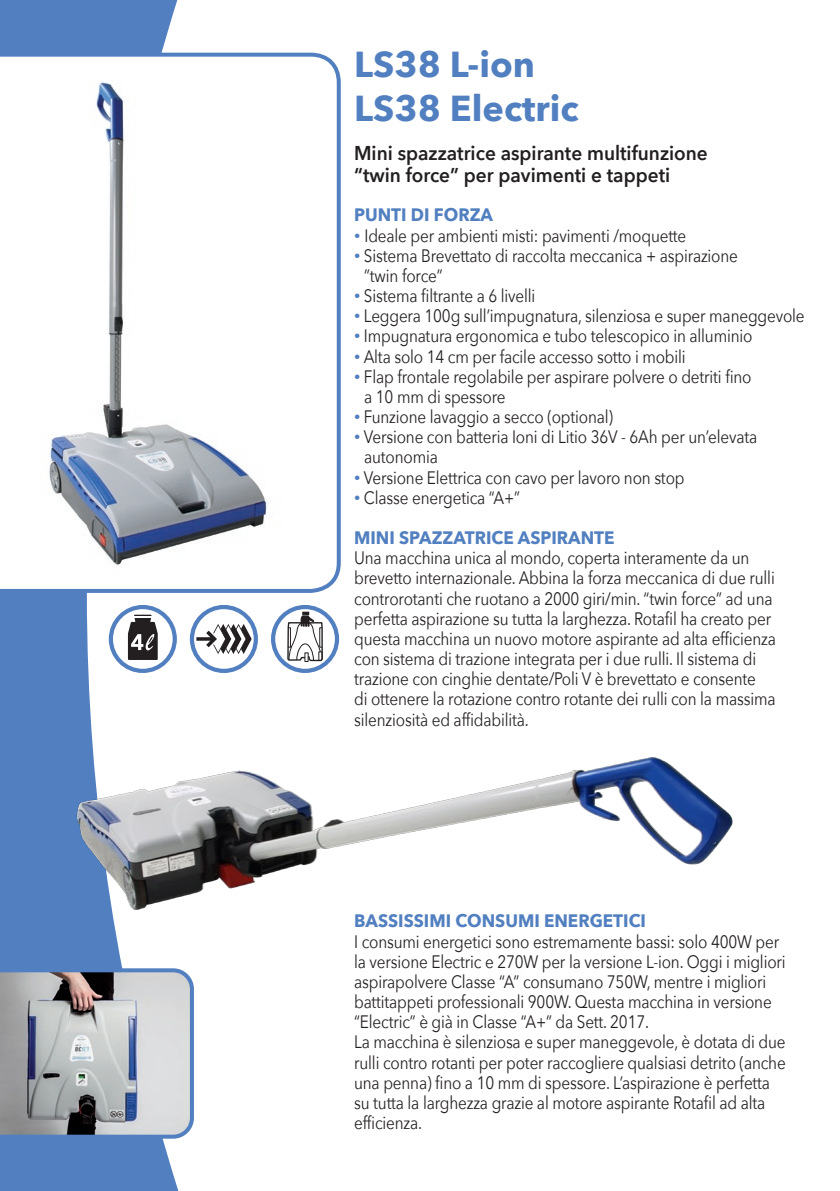
<style>
.page{position:relative;width:840px;height:1191px;background:#fff}
.page>*{position:absolute;margin:0;border:0;box-sizing:border-box;transform-origin:0 0}
.t1{font:700 36px/43.2px "Avenir Next";color:#517fc0}
.t2{font:600 20px/22px "Avenir Next";color:#231f20;scale:.95 1}
.t3{font:18px/20.2px "Avenir Next";letter-spacing:-.01em;color:#231f20;scale:.85 1}
.t4{font:700 18px "Avenir Next";color:#517fc0;scale:.95 1}
.s1{font-family:"Arial Unicode MS";color:#517fc0}
</style>
<div class="page">
<svg style="left:0;top:0;width:179px;height:1191px;fill:#517fc0"></svg>
<svg style="left:0;top:51px;width:341px;height:544px"></svg>
<svg style="left:0;top:966px;width:194px;height:174px;background:#a7acb3"></svg>
<img style="left:25px;top:64px;width:267px;height:519px">
<img style="left:69px;top:746px;width:664px;height:170px">
<div style="left:271px;top:605px;width:68px;height:68px;border:4px solid #517fc0;border-radius:50%"></div>
<svg style="left:286px;top:611px;width:37px;height:59px"></svg>
<svg style="left:195px;top:624px;width:56px;height:30px"></svg>
<div style="left:190px;top:605px;width:68px;height:68px;border:4px solid #517fc0;border-radius:50%"></div>
<div style="left:109px;top:605px;width:68px;height:68px;border:4px solid #517fc0;border-radius:50%"></div>
<svg style="left:128px;top:614px;width:30px;height:46px"></svg>
<h1 class="t1" style="left:354px;top:43px;width:226px">LS38 L-ion<br>LS38 Electric</h1>
<p class="t2" style="left:354px;top:142px;width:373px">Mini spazzatrice aspirante multifunzione “twin force” per pavimenti e tappeti</p>
<p class="t4" style="left:354px;top:199px;width:148px">PUNTI DI FORZA</p>
<p class="t3" style="left:354px;top:224px;width:392px"><span class="s1">•</span> Ideale per ambienti misti: pavimenti /moquette</p>
<p class="t3" style="left:364px;top:245px;width:441px;text-indent:-10px"><span class="s1">•</span> Sistema Brevettato di raccolta meccanica + aspirazione ”twin force”</p>
<p class="t3" style="left:354px;top:285px;width:214px"><span class="s1">•</span> Sistema filtrante a 6 livelli</p>
<p class="t3" style="left:354px;top:305px;width:531px"><span class="s1">•</span> Leggera 100g sull’impugnatura, silenziosa e super maneggevole</p>
<p class="t3" style="left:354px;top:325px;width:470px"><span class="s1">•</span> Impugnatura ergonomica e tubo telescopico in alluminio</p>
<p class="t3" style="left:354px;top:345px;width:391px"><span class="s1">•</span> Alta solo 14 cm per facile accesso sotto i mobili</p>
<p class="t3" style="left:364px;top:366px;width:457px;text-indent:-10px"><span class="s1">•</span> Flap frontale regolabile per aspirare polvere o detriti fino a 10 mm di spessore</p>
<p class="t3" style="left:354px;top:406px;width:306px"><span class="s1">•</span> Funzione lavaggio a secco (optional)</p>
<p class="t3" style="left:364px;top:426px;width:463px;text-indent:-10px"><span class="s1">•</span> Versione con batteria Ioni di Litio 36V - 6Ah per un’elevata autonomia</p>
<p class="t3" style="left:354px;top:466px;width:390px"><span class="s1">•</span> Versione Elettrica con cavo per lavoro non stop</p>
<p class="t3" style="left:354px;top:486px;width:197px"><span class="s1">•</span> Classe energetica “A+”</p>
<p class="t4" style="left:354px;top:522px;width:275px">MINI SPAZZATRICE ASPIRANTE</p>
<p class="t3" style="left:354px;top:547px;width:497px">Una macchina unica al mondo, coperta interamente da un brevetto internazionale. Abbina la forza meccanica di due rulli controrotanti che ruotano a 2000 giri/min. “twin force” ad una perfetta aspirazione su tutta la larghezza. Rotafil ha creato per questa macchina un nuovo motore aspirante ad alta efficienza con sistema di trazione integrata per i due rulli. Il sistema di trazione con cinghie dentate/Poli V è brevettato e consente<br>di ottenere la rotazione contro rotante dei rulli con la massima silenziosità ed affidabilità.</p>
<p class="t4" style="left:354px;top:905px;width:308px">BASSISSIMI CONSUMI ENERGETICI</p>
<p class="t3" style="left:354px;top:930px;width:509px">I consumi energetici sono estremamente bassi: solo 400W per la versione Electric e 270W per la versione L-ion. Oggi i migliori aspirapolvere Classe “A” consumano 750W, mentre i migliori battitappeti professionali 900W. Questa macchina in versione “Electric” è già in Classe “A+” da Sett. 2017.<br>La macchina è silenziosa e super maneggevole, è dotata di due rulli contro rotanti per poter raccogliere qualsiasi detrito (anche una penna) fino a 10 mm di spessore. L’aspirazione è perfetta su tutta la larghezza grazie al motore aspirante Rotafil ad alta efficienza.</p>
</div>
